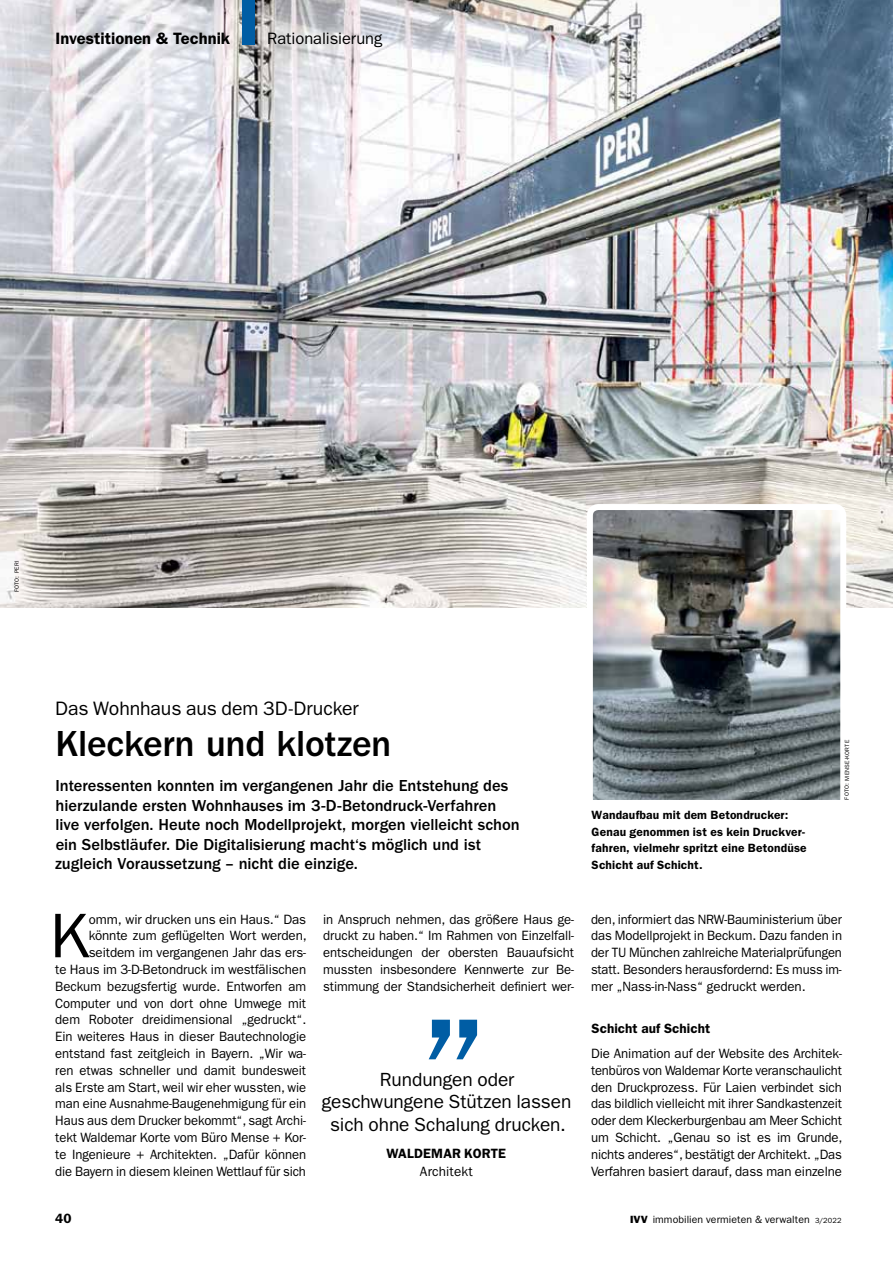
<style>
.page{position:relative;width:893px;height:1263px;background:#fff}
.page>*{position:absolute;margin:0;border:0;box-sizing:border-box;transform-origin:0 0}
.t1{font:180px "ITC Franklin Gothic Std";color:#005da4}
.t2{font:63.3px "ITC Franklin Gothic Std";color:#000}
.t3{font:500 37.5px "ITC Franklin Gothic Std";letter-spacing:-.01em;color:#000}
.t4{font:19.5px "ITC Franklin Gothic Std";letter-spacing:-.005em;color:#000}
.t5{font:19.2px/22.5px "ITC Franklin Gothic Std";letter-spacing:-.005em;color:#000;text-align:center}
.t6{font:500 16.5px/19.5px "ITC Franklin Gothic Std";color:#000}
.t7{font:600 16.5px "ITC Franklin Gothic Std";color:#000}
.t8{font:16.5px "ITC Franklin Gothic Std";letter-spacing:-.005em;color:#000}
.t9{font:13.5px/16.8px "ITC Franklin Gothic Std";letter-spacing:-.005em;color:#000;text-align:justify}
.t10{font:13.5px/16.8px "ITC Franklin Gothic Std";letter-spacing:-.005em;color:#000;text-align:justify;scale:.96 1}
.t11{font:600 13.5px "ITC Franklin Gothic Std";letter-spacing:.005em;color:#000}
.t12{font:600 12px/16.5px "ITC Franklin Gothic Std";letter-spacing:.015em;color:#000}
.t13{font:10.5px "ITC Franklin Gothic Std";letter-spacing:.005em;color:#000}
.t14{font:6px "ITC Franklin Gothic Std";letter-spacing:.02em;color:#000}
.s1{font-size:13.05px}
.s2{font-family:"ITC Franklin Gothic Std Hvy"}
.s3{font-size:7.5px}
</style>
<div class="page">
<img style="left:0;top:0;width:893px;height:608px">
<svg style="left:584px;top:501px;width:265px;height:299px;background:#838687"></svg>
<svg style="left:242px;top:0;width:13px;height:44px"></svg>
<p class="t7" style="left:56px;top:29px;width:176px">Investitionen &amp; Technik</p>
<p class="t8" style="left:267px;top:29px;width:117px">Rationalisierung</p>
<p class="t14" style="left:13px;top:592px;width:32px;rotate:-90deg">FOTO: Peri</p>
<h3 class="t4" style="left:55px;top:697px;width:305px">Das Wohnhaus aus dem 3D-Drucker</h3>
<h3 class="t3" style="left:56px;top:722px;width:337px">Kleckern und klotzen</h3>
<p class="t6" style="left:55px;top:776px;width:466px">Interessenten konnten im vergangenen Jahr die Entstehung des hierzulande ersten Wohnhauses im 3-D-Betondruck-Verfahren live verfolgen. Heute noch Modellprojekt, morgen vielleicht schon ein Selbstläufer. Die Digitalisierung macht‘s möglich und ist zugleich Voraussetzung – nicht die einzige.</p>
<p class="t12" style="left:592px;top:807px;width:216px">Wandaufbau mit dem Betondrucker:<br>Genau genommen ist es kein Druckver&shy;fahren, vielmehr spritzt eine Betondüse Schicht auf Schicht.</p>
<p class="t14" style="left:843px;top:799px;width:60px;rotate:-90deg">FOTO: Mense-Korte</p>
<h2 class="t2" style="left:50px;top:899px;width:41px">K</h2>
<p class="t9" style="left:55px;top:911px;width:253px;text-align:right"><span class="s1">o</span>mm, wir drucken uns ein Haus.“ Das könnte zum geflügelten Wort werden, seitdem im vergangenen Jahr das ers-<br>te Haus im 3-D-Betondruck im westfälischen Beckum bezugsfertig wurde. Entworfen am Computer und von dort ohne Umwege mit dem Roboter dreidimensional „gedruckt“.<br>Ein weiteres Haus in dieser Bautechnologie entstand fast zeitgleich in Bayern. „Wir wa&shy;ren etwas schneller und damit bundesweit als Erste am Start, weil wir eher wussten, wie man eine Ausnahme-Baugenehmigung für ein Haus aus dem Drucker bekommt“, sagt Archi&shy;tekt Waldemar Korte vom Büro Mense + Kor&shy;te Ingenieure + Architekten. „Dafür können die Bayern in diesem kleinen Wettlauf für sich</p>
<p class="t9" style="left:323px;top:911px;width:252px">in Anspruch nehmen, das größere Haus ge&shy;druckt zu haben.“ Im Rahmen von Einzelfall&shy;entscheidungen der obersten Bauaufsicht mussten insbesondere Kennwerte zur Be&shy;stimmung der Standsicherheit definiert wer-</p>
<p class="t10" style="left:591px;top:911px;width:263px">den, informiert das NRW-Bauministerium über das Modellprojekt in Beckum. Dazu fanden in der TU München zahlreiche Materialprüfungen statt. Besonders herausfordernd: Es muss im&shy;mer „Nass-in-Nass“ gedruckt werden.</p>
<h1 class="t1" style="left:411px;top:873px;width:84px">„</h1>
<h3 class="t5" style="left:322px;top:1068px;width:251px">Rundungen oder geschwungene Stützen lassen sich ohne Schalung drucken.</h3>
<p class="t11" style="left:386px;top:1145px;width:121px">Waldemar korte</p>
<p class="t9" style="left:420px;top:1163px;width:54px">Architekt</p>
<p class="t11" style="left:592px;top:1020px;width:120px">Schicht auf Schicht</p>
<p class="t9" style="left:591px;top:1045px;width:253px">Die Animation auf der Website des Architek&shy;tenbüros von Waldemar Korte veranschaulicht den Druckprozess. Für Laien verbindet sich das bildlich vielleicht mit ihrer Sandkastenzeit oder dem Kleckerburgenbau am Meer Schicht um Schicht. „Genau so ist es im Grunde, nichts anderes“, bestätigt der Architekt. „Das Verfahren basiert darauf, dass man einzelne</p>
<p class="t11" style="left:55px;top:1211px;width:18px">40</p>
<p class="t13" style="left:630px;top:1214px;width:213px"><span class="s2">IVV</span> immobilien vermieten &amp; verwalten <span class="s3">3/2022</span></p>
</div>
